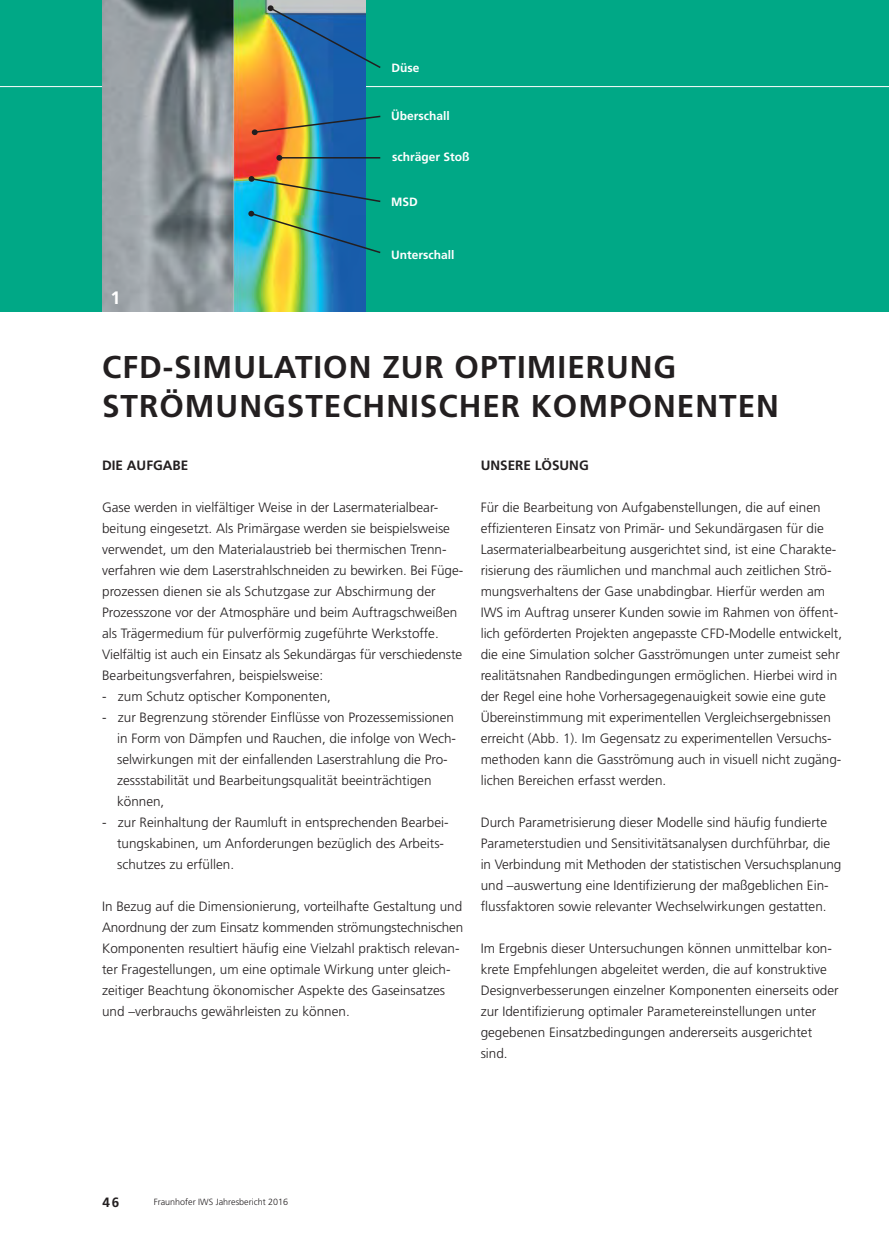
<style>
.page{position:relative;width:889px;height:1251px;background:#fff}
.page>*{position:absolute;margin:0;border:0;box-sizing:border-box;transform-origin:0 0}
.t1{font:700 31.5px/39px "Frutiger LT Com";letter-spacing:.03em;color:#231f20}
.t2{font:700 18px "Frutiger LT Com";color:#fff}
.t3{font:300 13.5px/21px "Frutiger LT Com";color:#231f20}
.t4{font:700 13.5px "Frutiger LT Com";color:#231f20}
.t5{font:700 12px "Frutiger LT Com";color:#fff}
.t6{font:300 9px "Frutiger LT Com";color:#231f20}
</style>
<div class="page">
<div style="left:0;top:0;width:889px;height:312px;background:#00a886"></div>
<hr style="left:0;top:86px;width:889px;height:1px;background:#fff">
<img style="left:102px;top:0;width:263px;height:311px">
<img style="left:268px;top:5px;width:113px;height:64px">
<svg style="left:252px;top:115px;width:129px;height:20px;background:#71776c"></svg>
<svg style="left:276px;top:155px;width:6px;height:6px"></svg>
<hr style="left:279px;top:157px;width:101px;height:1px;background:#231f20">
<img style="left:248px;top:176px;width:133px;height:27px">
<img style="left:248px;top:211px;width:133px;height:43px">
<p class="t5" style="left:391px;top:63px;width:29px">Düse</p>
<p class="t5" style="left:391px;top:111px;width:60px">Überschall</p>
<p class="t5" style="left:392px;top:152px;width:79px">schräger Stoß</p>
<p class="t5" style="left:391px;top:197px;width:28px">MSD</p>
<h2 class="t2" style="left:111px;top:291px;width:12px">1</h2>
<p class="t5" style="left:391px;top:250px;width:65px">Unterschall</p>
<h1 class="t1" style="left:102px;top:350px;width:678px">CFD-SIMULATION ZUR OPTIMIERUNG<br>STRÖMUNGSTECHNISCHER KOMPONENTEN</h1>
<p class="t4" style="left:102px;top:459px;width:88px">DIE AUFGABE</p>
<p class="t3" style="left:102px;top:497px;width:362px">Gase werden in vielfältiger Weise in der Lasermaterialbear&shy;beitung eingesetzt. Als Primärgase werden sie beispielsweise verwendet, um den Materialaustrieb bei thermischen Trenn&shy;verfahren wie dem Laserstrahlschneiden zu bewirken. Bei Füge&shy;prozessen dienen sie als Schutzgase zur Abschirmung der Prozesszone vor der Atmosphäre und beim Auftragschweißen als Trägermedium für pulverförmig zugeführte Werkstoffe.<br>Vielfältig ist auch ein Einsatz als Sekundärgas für verschiedenste Bearbeitungsverfahren, beispielsweise:</p>
<p class="t3" style="left:102px;top:687px;width:230px">- zum Schutz optischer Komponenten,</p>
<p class="t3" style="left:117px;top:708px;width:340px;text-indent:-15px">- zur Begrenzung störender Einflüsse von Prozessemissionen in Form von Dämpfen und Rauchen, die infolge von Wech&shy;selwirkungen mit der einfallenden Laserstrahlung die Pro&shy;zessstabilität und Bearbeitungsqualität beeinträchtigen können,</p>
<p class="t3" style="left:117px;top:813px;width:333px;text-indent:-15px">- zur Reinhaltung der Raumluft in entsprechenden Bearbei&shy;tungskabinen, um Anforderungen bezüglich des Arbeits&shy;schutzes zu erfüllen.</p>
<p class="t3" style="left:102px;top:897px;width:363px">In Bezug auf die Dimensionierung, vorteilhafte Gestaltung und Anordnung der zum Einsatz kommenden strömungstechnischen Komponenten resultiert häufig eine Vielzahl praktisch relevan&shy;ter Fragestellungen, um eine optimale Wirkung unter gleich&shy;zeitiger Beachtung ökonomischer Aspekte des Gaseinsatzes und –verbrauchs gewährleisten zu können.</p>
<p class="t4" style="left:480px;top:459px;width:110px">UNSERE LÖSUNG</p>
<p class="t3" style="left:480px;top:497px;width:363px">Für die Bearbeitung von Aufgabenstellungen, die auf einen effizienteren Einsatz von Primär- und Sekundärgasen für die Lasermaterialbearbeitung ausgerichtet sind, ist eine Charakte&shy;risierung des räumlichen und manchmal auch zeitlichen Strö&shy;mungsverhaltens der Gase unabdingbar. Hierfür werden am IWS im Auftrag unserer Kunden sowie im Rahmen von öffent&shy;lich geförderten Projekten angepasste CFD-Modelle entwickelt, die eine Simulation solcher Gasströmungen unter zumeist sehr realitätsnahen Randbedingungen ermöglichen. Hierbei wird in der Regel eine hohe Vorhersagegenauigkeit sowie eine gute Übereinstimmung mit experimentellen Vergleichsergebnissen erreicht (Abb. 1). Im Gegensatz zu experimentellen Versuchs&shy;methoden kann die Gasströmung auch in visuell nicht zugäng&shy;lichen Bereichen erfasst werden.</p>
<p class="t3" style="left:480px;top:813px;width:362px">Durch Parametrisierung dieser Modelle sind häufig fundierte Parameterstudien und Sensitivitätsanalysen durchführbar, die in Verbindung mit Methoden der statistischen Versuchsplanung und –auswertung eine Identifizierung der maßgeblichen Ein&shy;flussfaktoren sowie relevanter Wechselwirkungen gestatten.</p>
<p class="t3" style="left:480px;top:939px;width:359px">Im Ergebnis dieser Untersuchungen können unmittelbar kon&shy;krete Empfehlungen abgeleitet werden, die auf konstruktive Designverbesserungen einzelner Komponenten einerseits oder zur Identifizierung optimaler Parametereinstellungen unter gegebenen Einsatzbedingungen andererseits ausgerichtet sind.</p>
<p class="t4" style="left:102px;top:1196px;width:18px">46</p>
<p class="t6" style="left:154px;top:1198px;width:136px">Fraunhofer IWS Jahresbericht 2016</p>
</div>
